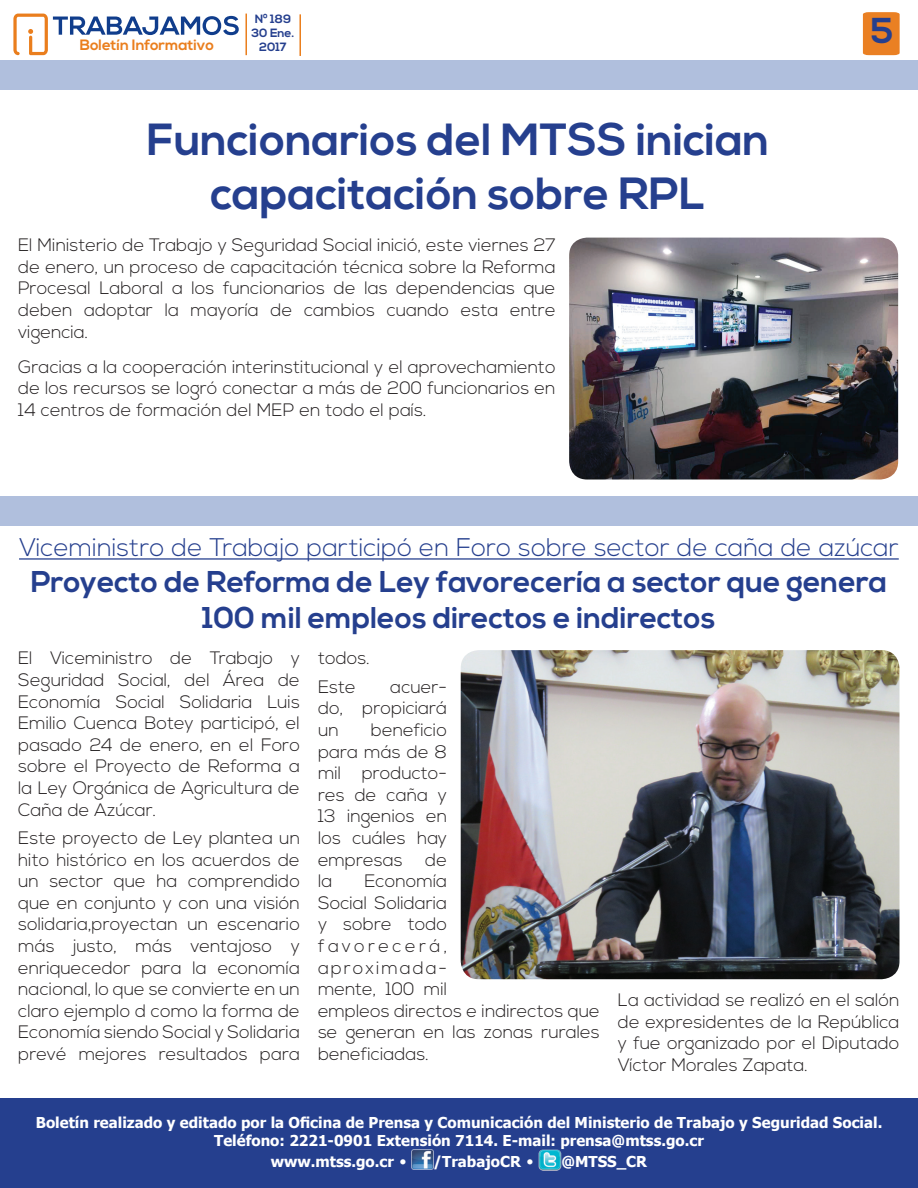
<style>
.page{position:relative;width:918px;height:1188px;background:#fff}
.page>*{position:absolute;margin:0;border:0;box-sizing:border-box;transform-origin:0 0}
.t1{font:700 45px/54px "Nexa";color:#253f8e;text-align:center}
.t2{font:700 36px "Nexa";color:#253f8e}
.t3{font:700 30px/36px "Nexa";color:#253f8e;text-align:center}
.t4{font:300 25.5px "Nexa";color:#253f8e}
.t5{font:300 18px/21.6px "Nexa";color:#231f20;text-align:justify}
.t6{font:700 15px/18px "Tahoma";color:#fff;text-align:center}
.t7{font:700 15px "Nexa";color:#ea7e1d}
.t8{font:700 12px/14.4px "Nexa";color:#253f8e}
.s1{font-family:"Palatino";font-weight:400}
</style>
<div class="page">
<div style="left:863px;top:12px;width:37px;height:43px;background:#ea8023"></div>
<div style="left:0;top:60px;width:918px;height:29px;background:#b0bfdd"></div>
<svg style="left:13px;top:14px;width:226px;height:41px"></svg>
<hr style="left:245px;top:14px;width:2px;height:41px;background:#ea7e1d">
<hr style="left:299px;top:14px;width:2px;height:42px;background:#ea7e1d">
<div style="left:0;top:1098px;width:918px;height:90px;background:#253f8e"></div>
<img style="left:412px;top:1149px;width:22px;height:20px">
<img style="left:539px;top:1150px;width:22px;height:20px">
<hr style="left:19px;top:558px;width:880px;height:2px;background:#253f8e">
<div style="left:0;top:496px;width:918px;height:30px;background:#b0bfdd"></div>
<img style="left:461px;top:650px;width:438px;height:329px">
<img style="left:569px;top:238px;width:329px;height:242px">
<p class="t8" style="left:251px;top:12px;width:45px">Nº 189<br>30 Ene.</p>
<p class="t7" style="left:80px;top:37px;width:136px">Boletín Informativo</p>
<p class="t8" style="left:259px;top:40px;width:29px">2017</p>
<h1 class="t1" style="left:147px;top:114px;width:624px">Funcionarios del MTSS inician capacitación sobre RPL</h1>
<p class="t5" style="left:18px;top:235px;width:539px">El Ministerio de Trabajo y Seguridad Social inició, este viernes 27 de enero, un proceso de capacitación técnica sobre la Reforma Procesal Laboral a los funcionarios de las dependencias que deben adoptar la mayoría de cambios cuando esta entre vigencia.</p>
<p class="t5" style="left:18px;top:356px;width:539px">Gracias a la cooperación interinstitucional y el aprovechamiento de los recursos se logró conectar a más de 200 funcionarios en 14 centros de formación del MEP en todo el país.</p>
<h2 class="t2" style="left:870px;top:10px;width:24px">5</h2>
<h3 class="t4" style="left:19px;top:533px;width:881px">Viceministro de Trabajo participó en Foro sobre sector de caña de azúcar</h3>
<h3 class="t3" style="left:31px;top:565px;width:858px">Proyecto de Reforma de Ley favorecería a sector que genera<br>100 mil empleos directos e indirectos</h3>
<p class="t5" style="left:18px;top:648px;width:283px">El Viceministro de Trabajo y Seguridad Social, del Área de Economía Social Solidaria Luis Emilio Cuenca Botey participó, el pasado 24 de enero, en el Foro sobre el Proyecto de Reforma a la Ley Orgánica de Agricultura de Caña de Azúcar.</p>
<p class="t5" style="left:18px;top:828px;width:283px">Este proyecto de Ley plantea un hito histórico en los acuerdos de un sector que ha comprendido que en conjunto y con una visión solidaria,proyectan un escenario más justo, más ventajoso y enriquecedor para la economía nacional, lo que se convierte en un claro ejemplo d como la forma de Economía siendo Social y Solidaria prevé mejores resultados para</p>
<p class="t5" style="left:318px;top:645px;width:53px;line-height:28.3px">todos.<br>Este</p>
<p class="t5" style="left:318px;top:677px;width:131px;text-indent:72px">acuer&shy;do, propiciará un</p>
<p class="t5" style="left:318px;top:720px;width:131px;text-indent:53px">beneficio para más de 8 mil producto&shy;res de caña y 13 ingenios en los cuáles hay empresas</p>
<p class="t5" style="left:425px;top:849px;width:23px">de</p>
<p class="t5" style="left:318px;top:871px;width:283px;text-align:left;text-indent:47px">Economía<br>Social Solidaria<br>y sobre todo<br>favorecerá,<br>aproximada-<br>mente, 100 mil<br>empleos directos e indirectos que se generan en las zonas rurales beneficiadas.</p>
<p class="t5" style="left:318px;top:871px;width:16px">la</p>
<p class="t5" style="left:618px;top:990px;width:283px">La actividad se realizó en el salón de expresidentes de la República y fue organizado por el Diputado Víctor Morales Zapata.</p>
<p class="t6" style="left:36px;top:1113px;width:848px">Boletín realizado y editado por la Oficina de Prensa y Comunicación del Ministerio de Trabajo y Seguridad Social.<br>Teléfono: 2221-0901 Extensión 7114. E-mail: prensa@mtss.go.cr</p>
<p class="t6" style="left:271px;top:1152px;width:138px">www.mtss.go.cr <span class="s1">•</span></p>
<p class="t6" style="left:434px;top:1152px;width:102px">/TrabajoCR <span class="s1">•</span></p>
<p class="t6" style="left:561px;top:1152px;width:87px">@MTSS_CR</p>
</div>
